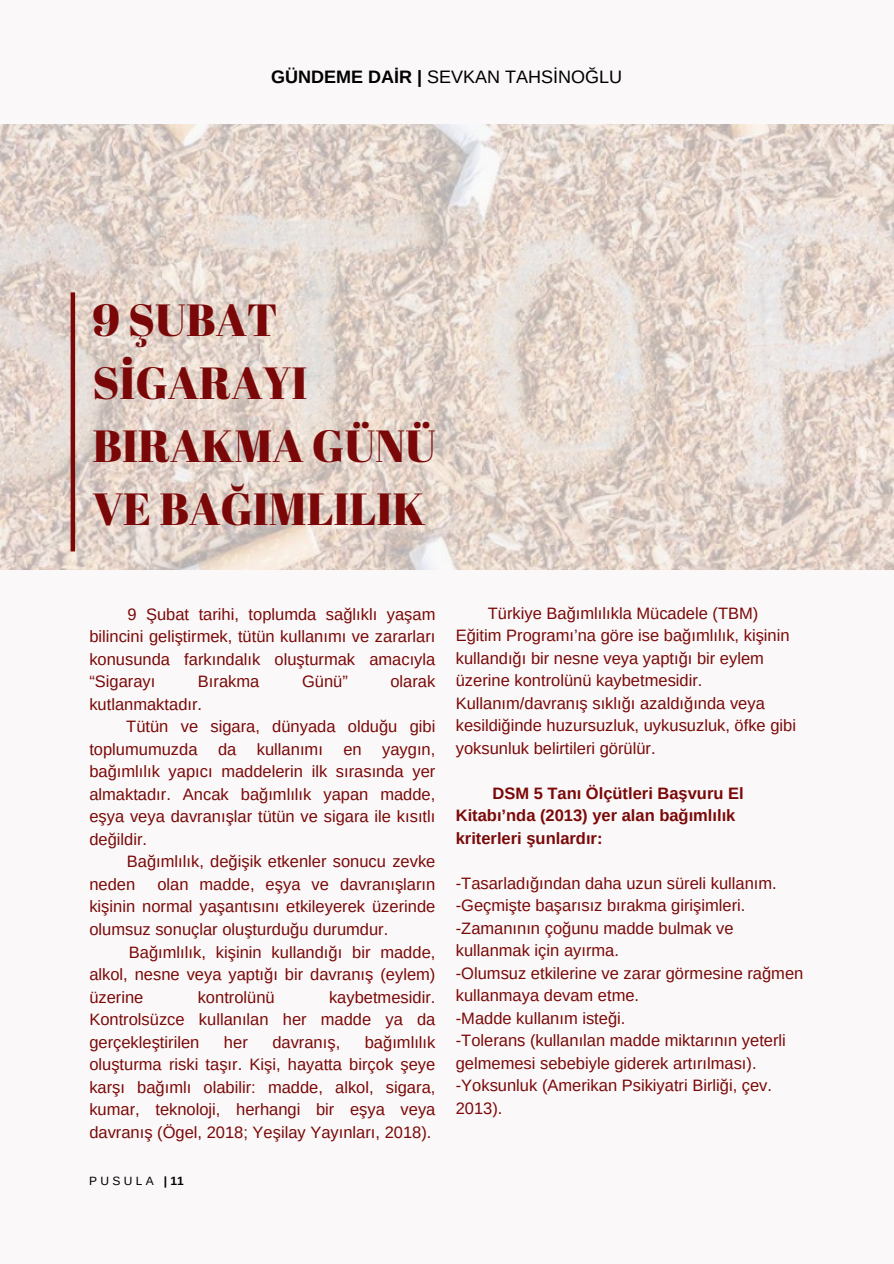
<style>
.page{position:relative;width:894px;height:1264px;background:#fff}
.page>*{position:absolute;margin:0;border:0;box-sizing:border-box;transform-origin:0 0}
.t1{font:45px/63px "Abril Fatface";color:#7b0808}
.t2{font:18px "Arimo";color:#000}
.t3{font:16.5px/22.5px "Arimo";color:#7b0808;text-align:justify}
.t4{font:700 16.5px/22.5px "Arimo";color:#7b0808}
.t5{font:12px "Arimo";color:#000}
.s1{font-weight:700}
</style>
<div class="page">
<div style="left:0;top:0;width:893px;height:1263px;background:#faf8f8"></div>
<img style="left:0;top:125px;width:893px;height:444px">
<hr style="left:71px;top:292px;width:4px;height:259px;background:#7b0808">
<p class="t2" style="left:271px;top:67px;width:352px"><span class="s1">GÜNDEME DAİR |</span> SEVKAN TAHSİNOĞLU</p>
<h1 class="t1" style="left:92px;top:287px;width:345px">9 ŞUBAT<br>SİGARAYI<br>BIRAKMA GÜNÜ<br>VE BAĞIMLILIK</h1>
<p class="t3" style="left:89px;top:603px;width:347px;text-indent:38px">9 Şubat tarihi, toplumda sağlıklı yaşam bilincini geliştirmek, tütün kullanımı ve zararları konusunda farkındalık oluşturmak amacıyla “Sigarayı</p>
<p class="t3" style="left:198px;top:670px;width:63px">Bırakma</p>
<p class="t3" style="left:302px;top:670px;width:47px">Günü”</p>
<p class="t3" style="left:390px;top:670px;width:46px">olarak</p>
<p class="t3" style="left:89px;top:693px;width:114px">kutlanmaktadır.</p>
<p class="t3" style="left:126px;top:715px;width:310px">Tütün ve sigara, dünyada olduğu gibi</p>
<p class="t3" style="left:89px;top:738px;width:347px">toplumumuzda da kullanımı en yaygın,</p>
<p class="t3" style="left:89px;top:760px;width:347px">bağımlılık yapıcı maddelerin ilk sırasında yer</p>
<p class="t3" style="left:89px;top:783px;width:347px">almaktadır. Ancak bağımlılık yapan madde,</p>
<p class="t3" style="left:89px;top:805px;width:347px">eşya veya davranışlar tütün ve sigara ile kısıtlı</p>
<p class="t3" style="left:89px;top:828px;width:59px">değildir.</p>
<p class="t3" style="left:127px;top:850px;width:310px">Bağımlılık, değişik etkenler sonucu zevke</p>
<p class="t3" style="left:89px;top:873px;width:47px">neden</p>
<p class="t3" style="left:89px;top:873px;width:347px;text-indent:68px">olan madde, eşya ve davranışların kişinin normal yaşantısını etkileyerek üzerinde olumsuz sonuçlar oluşturduğu durumdur.</p>
<p class="t3" style="left:89px;top:940px;width:347px;text-indent:40px">Bağımlılık, kişinin kullandığı bir madde, alkol, nesne veya yaptığı bir davranış (eylem) üzerine</p>
<p class="t3" style="left:89px;top:985px;width:347px;text-indent:239px">kaybetmesidir.<br>Kontrolsüzce kullanılan her madde ya da gerçekleştirilen</p>
<p class="t3" style="left:198px;top:985px;width:78px">kontrolünü</p>
<p class="t3" style="left:89px;top:1030px;width:347px;text-indent:275px">bağımlılık oluşturma riski taşır. Kişi, hayatta birçok şeye karşı bağımlı olabilir: madde, alkol, sigara, kumar, teknoloji, herhangi bir eşya veya davranış (Ögel, 2018; Yeşilay Yayınları, 2018).</p>
<p class="t3" style="left:224px;top:1030px;width:25px">her</p>
<p class="t3" style="left:272px;top:1030px;width:69px">davranış,</p>
<p class="t5" style="left:89px;top:1173px;width:96px">P U S U L A <span class="s1">| 11</span></p>
<p class="t3" style="left:455px;top:601px;width:342px;text-align:left;text-indent:32px">Türkiye Bağımlılıkla Mücadele (TBM)<br>Eğitim Programı’na göre ise bağımlılık, kişinin kullandığı bir nesne veya yaptığı bir eylem üzerine kontrolünü kaybetmesidir.<br>Kullanım/davranış sıklığı azaldığında veya kesildiğinde huzursuzluk, uykusuzluk, öfke gibi yoksunluk belirtileri görülür.</p>
<p class="t4" style="left:455px;top:781px;width:289px;text-indent:37px">DSM 5 Tanı Ölçütleri Başvuru El<br>Kitabı’nda (2013) yer alan bağımlılık kriterleri şunlardır:</p>
<p class="t3" style="left:455px;top:871px;width:349px;text-align:left">-Tasarladığından daha uzun süreli kullanım. -Geçmişte başarısız bırakma girişimleri. -Zamanının çoğunu madde bulmak ve kullanmak için ayırma.<br>-Olumsuz etkilerine ve zarar görmesine rağmen kullanmaya devam etme.<br>-Madde kullanım isteği.<br>-Tolerans (kullanılan madde miktarının yeterli gelmemesi sebebiyle giderek artırılması). -Yoksunluk (Amerikan Psikiyatri Birliği, çev.<br>2013).</p>
</div>
